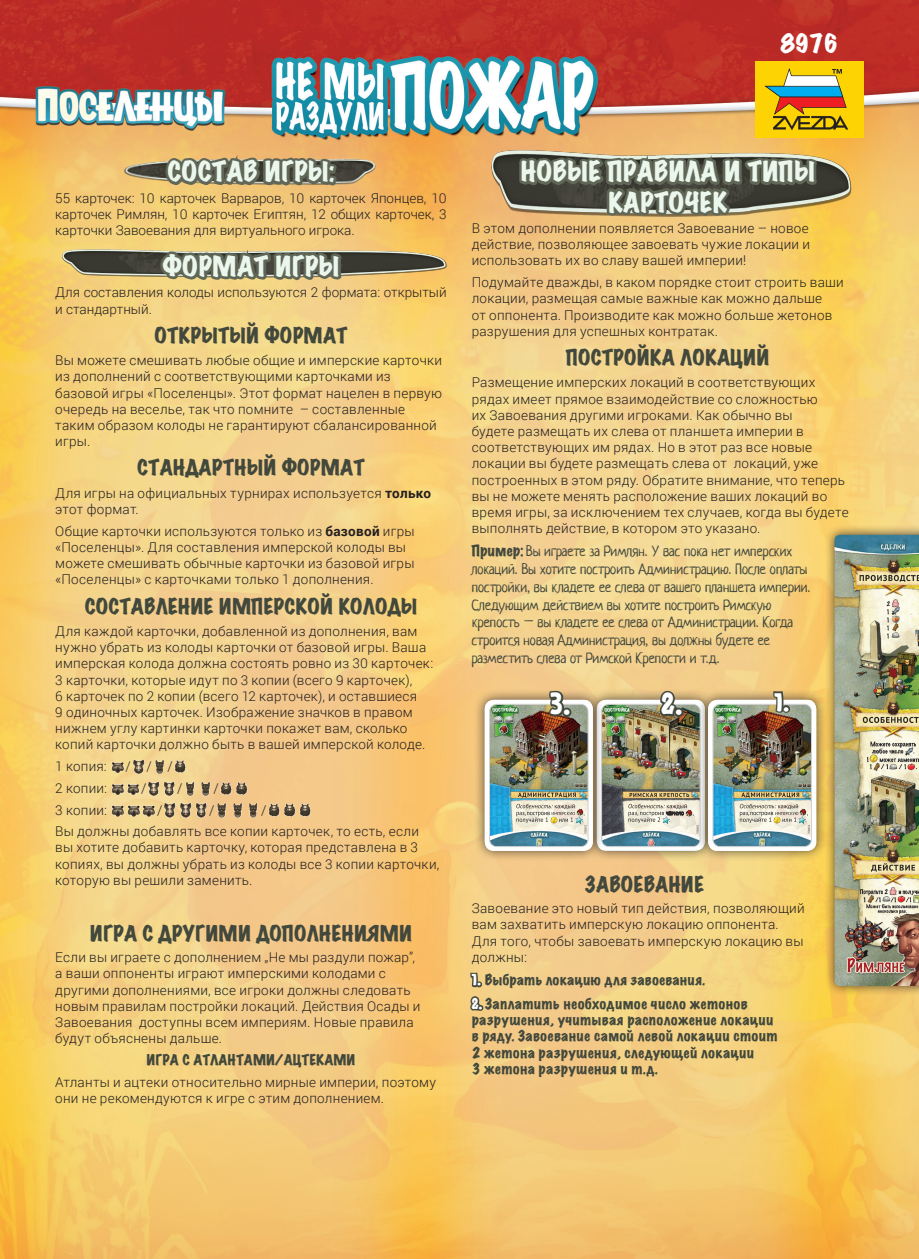
<style>
.page{position:relative;width:919px;height:1259px;background:#fff}
.page>*{position:absolute;margin:0;border:0;box-sizing:border-box;transform-origin:0 0}
.t1{font:29.1px "Tygodnik";color:#fff}
.t2{font:expanded 25.2px/30.3px "Marker Felt";letter-spacing:.01em;color:#ebf6ed;text-align:center}
.t3{font:24px "Tygodnik";color:#fff}
.t4{font:expanded 22.5px "Marker Felt";color:#fff}
.t5{font:expanded 19.8px "Marker Felt";letter-spacing:.01em;color:#42483c}
.t6{font:14.7px/17.7px "Neucha";letter-spacing:-.005em;color:#42483c}
.t7{font:300 13.5px/16.2px "Roboto";letter-spacing:.02em;color:#231f20}
.t8{font:expanded 13.5px/16.2px "Marker Felt";letter-spacing:.02em;color:#42483c}
.t9{font:300 13.5px/16.2px "Roboto";color:#231f20}
.s1{font-weight:700}
.s2{font-family:"Marker Felt";font-stretch:expanded;font-size:14.1px}
.s3{font-family:"Tygodnik";font-stretch:normal;font-size:15px;color:#fff}
</style>
<div class="page">
<img style="left:0;top:0;width:918px;height:1259px">
<img style="left:483px;top:140px;width:375px;height:108px">
<img style="left:46px;top:149px;width:353px;height:51px">
<img style="left:53px;top:245px;width:402px;height:46px">
<div style="left:585px;top:689px;width:131px;height:173px;background:#231f20;opacity:.75"></div>
<div style="left:697px;top:689px;width:130px;height:173px;background:#231f20;opacity:.75"></div>
<div style="left:473px;top:689px;width:131px;height:173px;background:#231f20;opacity:.75"></div>
<img style="left:484px;top:620px;width:332px;height:231px">
<div style="left:824px;top:524px;width:94px;height:472px;background:#231f20;opacity:.75"></div>
<img style="left:834px;top:535px;width:84px;height:451px">
<svg style="left:156px;top:125px;width:190px;height:266px;background:#d4ba7a"></svg>
<img style="left:110px;top:757px;width:16px;height:19px">
<img style="left:131px;top:757px;width:15px;height:19px">
<img style="left:152px;top:757px;width:15px;height:19px">
<img style="left:173px;top:757px;width:15px;height:19px">
<img style="left:110px;top:778px;width:31px;height:20px">
<img style="left:146px;top:778px;width:31px;height:20px">
<img style="left:182px;top:778px;width:31px;height:20px">
<img style="left:218px;top:778px;width:31px;height:20px">
<img style="left:110px;top:800px;width:47px;height:19px">
<img style="left:162px;top:800px;width:47px;height:19px">
<img style="left:214px;top:800px;width:47px;height:19px">
<img style="left:266px;top:800px;width:47px;height:19px">
<svg style="left:466px;top:971px;width:20px;height:42px"></svg>
<div style="left:754px;top:61px;width:109px;height:76px;background:#fed304"></div>
<svg style="left:515px;top:68px;width:333px;height:259px;background:#c5a46b"></svg>
<h3 class="t4" style="left:780px;top:26px;width:59px">8976</h3>
<h2 class="t2" style="left:168px;top:156px;width:168px">СОСТАВ ИГРЫ:</h2>
<p class="t7" style="left:55px;top:189px;width:393px;text-align:justify">55 карточек: 10 карточек Варваров, 10 карточек Японцев, 10 карточек Римлян, 10 карточек Египтян, 12 общих карточек, 3 карточки Завоевания для виртуального игрока.</p>
<h2 class="t2" style="left:162px;top:251px;width:178px">ФОРМАТ ИГРЫ</h2>
<p class="t9" style="left:55px;top:284px;width:393px">Для составления колоды используются 2 формата: открытый и стандартный.</p>
<h3 class="t5" style="left:154px;top:319px;width:194px">ОТКРЫТЫЙ ФОРМАТ</h3>
<p class="t7" style="left:55px;top:352px;width:388px">Вы можете смешивать любые общие и имперские карточки из дополнений с соответствующими карточками из базовой игры «Поселенцы». Этот формат нацелен в первую очередь на веселье, так что помните – составленные таким образом колоды не гарантируют сбалансированной игры.</p>
<h3 class="t5" style="left:137px;top:452px;width:229px">СТАНДАРТНЫЙ ФОРМАТ</h3>
<p class="t7" style="left:55px;top:484px;width:377px">Для игры на официальных турнирах используется <span class="s1">только </span>этот формат.</p>
<p class="t7" style="left:55px;top:522px;width:361px">Общие карточки используются только из <span class="s1">базовой</span> игры «Поселенцы». Для составления имперской колоды вы можете смешивать обычные карточки из базовой игры «Поселенцы» с карточками только 1 дополнения.</p>
<h3 class="t5" style="left:85px;top:590px;width:334px">СОСТАВЛЕНИЕ ИМПЕРСКОЙ КОЛОДЫ</h3>
<p class="t7" style="left:55px;top:622px;width:379px">Для каждой карточки, добавленной из дополнения, вам нужно убрать из колоды карточки от базовой игры. Ваша имперская колода должна состоять ровно из 30 карточек:<br>3 карточки, которые идут по 3 копии (всего 9 карточек),<br>6 карточек по 2 копии (всего 12 карточек), и оставшиеся<br>9 одиночных карточек. Изображение значков в правом нижнем углу картинки карточки покажет вам, сколько копий карточки должно быть в вашей имперской колоде.</p>
<p class="t7" style="left:55px;top:758px;width:53px">1 копия:</p>
<p class="t7" style="left:126px;top:758px;width:49px">///</p>
<p class="t7" style="left:55px;top:779px;width:53px">2 копии:</p>
<p class="t7" style="left:141px;top:779px;width:7px">/</p>
<p class="t7" style="left:177px;top:779px;width:7px">/</p>
<p class="t7" style="left:213px;top:779px;width:7px">/</p>
<p class="t7" style="left:55px;top:801px;width:53px">3 копии:</p>
<p class="t7" style="left:157px;top:801px;width:7px">/</p>
<p class="t7" style="left:209px;top:801px;width:7px">/</p>
<p class="t7" style="left:55px;top:798px;width:365px;line-height:21.8px;text-indent:206px">/<br>Вы должны добавлять все копии карточек, то есть, если</p>
<p class="t7" style="left:55px;top:839px;width:385px">вы хотите добавить карточку, которая представлена в 3 копиях, вы должны убрать из колоды все 3 копии карточки, которую вы решили заменить.</p>
<h3 class="t5" style="left:90px;top:917px;width:324px">ИГРА С ДРУГИМИ ДОПОЛНЕНИЯМИ</h3>
<p class="t7" style="left:55px;top:949px;width:367px">Если вы играете с дополнением „Не мы раздули пожар”, а ваши оппоненты играют имперскими колодами с другими дополнениями, все игроки должны следовать новым правилам постройки локаций. Действия Осады и Завоевания доступны всем империям. Новые правила будут объяснены дальше.</p>
<p class="t8" style="left:146px;top:1051px;width:210px">ИГРА С АТЛАНТАМИ/АЦТЕКАМИ</p>
<p class="t7" style="left:55px;top:1073px;width:382px">Атланты и ацтеки относительно мирные империи, поэтому они не рекомендуются к игре с этим дополнением.</p>
<h2 class="t2" style="left:520px;top:156px;width:296px">НОВЫЕ ПРАВИЛА И ТИПЫ<br>КАРТОЧЕК</h2>
<p class="t7" style="left:471px;top:220px;width:340px;text-align:justify">В этом дополнении появляется Завоевание – новое действие, позволяющее завоевать чужие локации и использовать их во славу вашей империи!</p>
<p class="t7" style="left:471px;top:274px;width:373px">Подумайте дважды, в каком порядке стоит строить ваши локации, размещая самые важные как можно дальше<br>от оппонента. Производите как можно больше жетонов разрушения для успешных контратак.</p>
<h3 class="t5" style="left:566px;top:342px;width:205px">ПОСТРОЙКА ЛОКАЦИЙ</h3>
<p class="t7" style="left:471px;top:374px;width:378px">Размещение имперских локаций в соответствующих рядах имеет прямое взаимодействие со сложностью<br>их Завоевания другими игроками. Как обычно вы<br>будете размещать их слева от планшета империи в соответствующих им рядах. Но в этот раз все новые локации вы будете размещать слева от локаций, уже построенных в этом ряду. Обратите внимание, что теперь вы не можете менять расположение ваших локаций во время игры, за исключением тех случаев, когда вы будете выполнять действие, в котором это указано.</p>
<p class="t6" style="left:471px;top:543px;width:340px"><span class="s2">Пример:</span> Вы играете за Римлян. У вас пока нет имперских локаций. Вы хотите построить Администрацию. После оплаты постройки, вы кладете ее слева от вашего планшета империи.<br>Следующим действием вы хотите построить Римскую крепость – вы кладете ее слева от Администрации. Когда строится новая Администрация, вы должны будете ее разместить слева от Римской Крепости и т.д.</p>
<h1 class="t1" style="left:550px;top:682px;width:21px">3.</h1>
<h1 class="t1" style="left:661px;top:682px;width:22px">2.</h1>
<h3 class="t3" style="left:774px;top:684px;width:16px">1.</h3>
<h3 class="t5" style="left:585px;top:868px;width:120px">ЗАВОЕВАНИЕ</h3>
<p class="t7" style="left:471px;top:900px;width:334px">Завоевание это новый тип действия, позволяющий вам захватить имперскую локацию оппонента.<br>Для того, чтобы завоевать имперскую локацию вы должны:</p>
<p class="t8" style="left:471px;top:972px;width:235px"><span class="s3">1.</span> Выбрать локацию для завоевания.</p>
<p class="t8" style="left:471px;top:995px;width:307px"><span class="s3">2.</span> Заплатить необходимое число жетонов разрушения, учитывая расположение локации в ряду. Завоевание самой левой локации стоит 2 жетона разрушения, следующей локации<br>3 жетона разрушения и т.д.</p>
</div>
